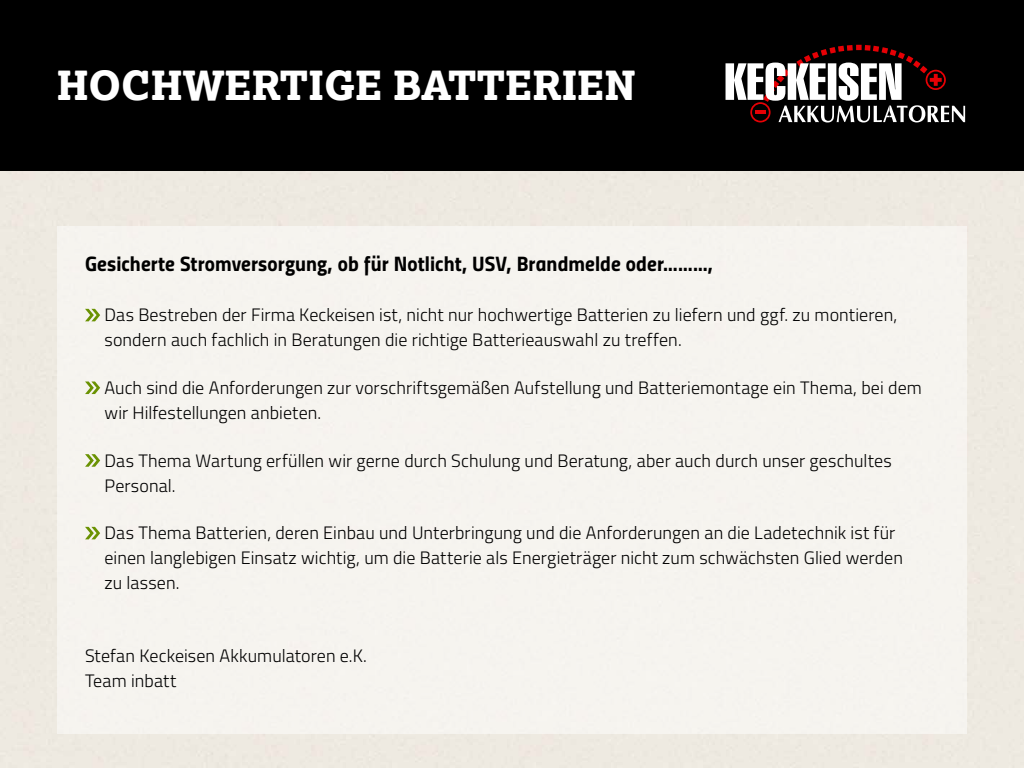
<style>
.page{position:relative;width:1024px;height:768px;background:#fff}
.page>*{position:absolute;margin:0;border:0;box-sizing:border-box;transform-origin:0 0}
.t1{font:800 40px "Lexia";color:#fff}
.t2{font:21px "Titillium Bold Upright";letter-spacing:.005em;color:#000}
.t3{font:300 18px/25px "Titillium";letter-spacing:.005em;color:#000}
</style>
<div class="page">
<div style="left:0;top:170px;width:1024px;height:598px;background:#eeeae1"></div>
<div style="left:57px;top:227px;width:910px;height:507px;background:#f6f4ef"></div>
<svg style="left:85px;top:309px;width:15px;height:12px"></svg>
<svg style="left:85px;top:382px;width:15px;height:12px"></svg>
<svg style="left:85px;top:454px;width:15px;height:13px"></svg>
<svg style="left:85px;top:527px;width:15px;height:12px"></svg>
<div style="left:0;top:0;width:1024px;height:170px;background:#000"></div>
<svg style="left:726px;top:45px;width:239px;height:77px"></svg>
<h1 class="t1" style="left:57px;top:59px;width:581px">HOCHWERTIGE BATTERIEN</h1>
<p class="t2" style="left:85px;top:247px;width:630px">Gesicherte Stromversorgung, ob für Notlicht, USV, Brandmelde oder………,</p>
<p class="t3" style="left:105px;top:302px;width:794px">Das Bestreben der Firma Keckeisen ist, nicht nur hochwertige Batterien zu liefern und ggf. zu montieren, sondern auch fachlich in Beratungen die richtige Batterieauswahl zu treffen.</p>
<p class="t3" style="left:105px;top:374px;width:819px">Auch sind die Anforderungen zur vorschriftsgemäßen Aufstellung und Batteriemontage ein Thema, bei dem wir Hilfestellungen anbieten.</p>
<p class="t3" style="left:105px;top:447px;width:789px">Das Thema Wartung erfüllen wir gerne durch Schulung und Beratung, aber auch durch unser geschultes<br>Personal.</p>
<p class="t3" style="left:105px;top:520px;width:800px">Das Thema Batterien, deren Einbau und Unterbringung und die Anforderungen an die Ladetechnik ist für einen langlebigen Einsatz wichtig, um die Batterie als Energieträger nicht zum schwächsten Glied werden zu lassen.</p>
<p class="t3" style="left:85px;top:642px;width:284px">Stefan Keckeisen Akkumulatoren e.K.<br>Team inbatt</p>
</div>
